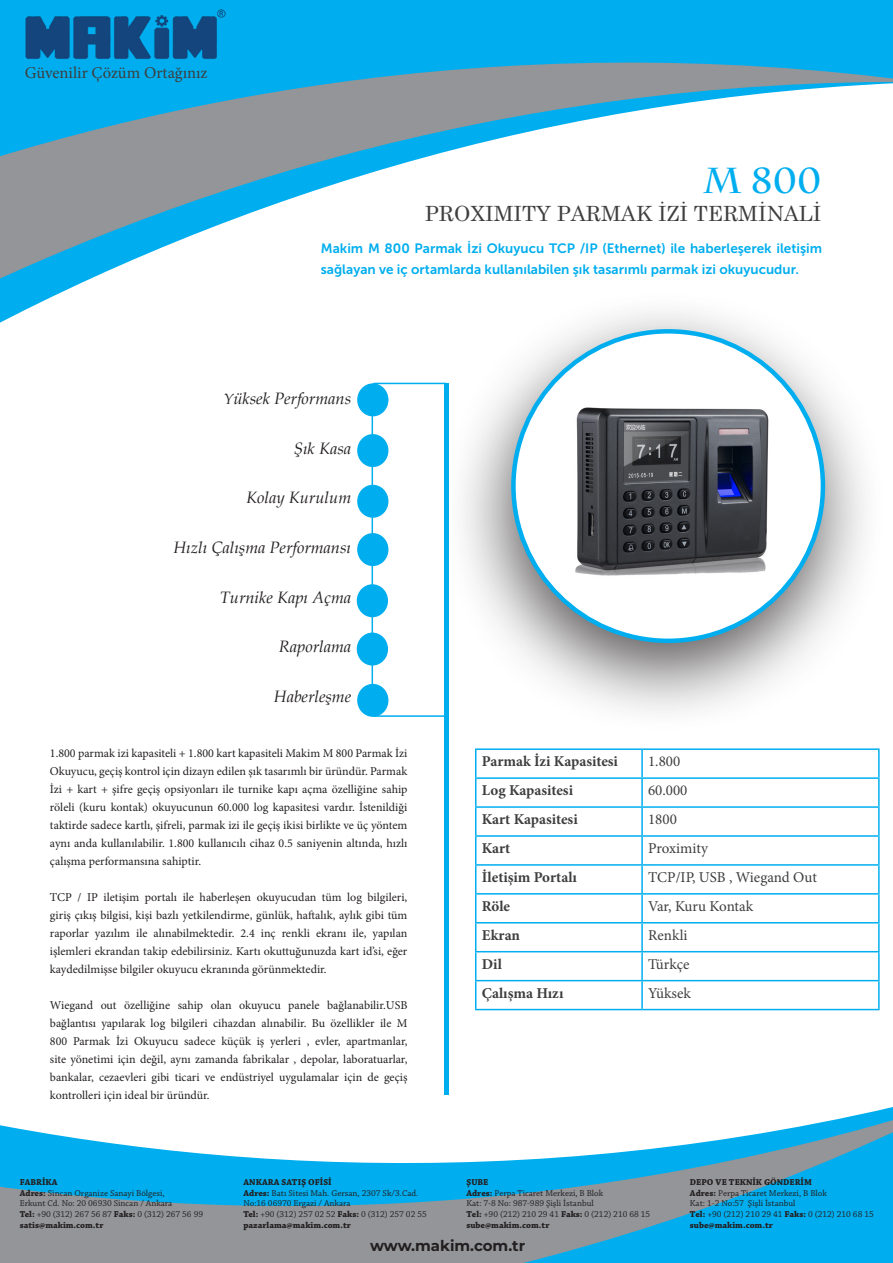
<style>
.page{position:relative;width:893px;height:1263px;background:#fff}
.page>*{position:absolute;margin:0;border:0;box-sizing:border-box;transform-origin:0 0}
.t1{font:700 36px "Charlemagne Std";color:#00aeef}
.t2{font:21px "Century Schoolbook";color:#3e3e3f}
.t3{font:italic 16.5px "Book Antiqua";color:#231f20}
.t4{font:16.5px "Minion Pro";color:#3e3e3f}
.t5{font:700 15px "Minion Pro";color:#3e3e3f}
.t6{font:15px "Minion Pro";color:#3e3e3f}
.t7{font:700 15px "Montserrat";color:#231f20}
.t8{font:13.5px/21px "Museo Sans 700";color:#00aeef}
.t9{font:12px/18px "Minion Pro";color:#231f20;text-align:justify}
.t10{font:9px/10.8px "Chaparral Pro";color:#231f20}
.t11{font:700 9px "Chaparral Pro";color:#231f20}
.s1{font-size:15px}
.s2{font-weight:700}
</style>
<div class="page">
<svg style="left:0;top:186px;width:329px;height:124px"></svg>
<svg style="left:0;top:0;width:893px;height:186px"></svg>
<hr style="left:444px;top:383px;width:4px;height:711px;background:#00aeef">
<div style="left:442px;top:289px;width:444px;height:445px;background:#231f20;opacity:.75"></div>
<img style="left:513px;top:331px;width:310px;height:310px;border-radius:155px">
<svg style="left:0;top:1088px;width:893px;height:175px"></svg>
<img style="left:23px;top:7px;width:204px;height:55px">
<hr style="left:642px;top:748px;width:238px;height:2px;background:#00aeef">
<hr style="left:878px;top:750px;width:2px;height:27px;background:#00aeef">
<hr style="left:642px;top:777px;width:238px;height:2px;background:#00aeef">
<hr style="left:878px;top:779px;width:2px;height:27px;background:#00aeef">
<hr style="left:642px;top:806px;width:238px;height:2px;background:#00aeef">
<hr style="left:878px;top:808px;width:2px;height:27px;background:#00aeef">
<hr style="left:642px;top:835px;width:238px;height:2px;background:#00aeef">
<hr style="left:878px;top:837px;width:2px;height:27px;background:#00aeef">
<hr style="left:642px;top:864px;width:238px;height:2px;background:#00aeef">
<hr style="left:878px;top:866px;width:2px;height:27px;background:#00aeef">
<hr style="left:642px;top:893px;width:238px;height:1px;background:#00aeef">
<hr style="left:878px;top:894px;width:2px;height:28px;background:#00aeef">
<hr style="left:642px;top:922px;width:238px;height:1px;background:#00aeef">
<hr style="left:878px;top:923px;width:2px;height:28px;background:#00aeef">
<hr style="left:642px;top:951px;width:238px;height:1px;background:#00aeef">
<hr style="left:878px;top:952px;width:2px;height:28px;background:#00aeef">
<hr style="left:642px;top:980px;width:238px;height:1px;background:#00aeef">
<hr style="left:878px;top:981px;width:2px;height:28px;background:#00aeef">
<hr style="left:642px;top:1009px;width:238px;height:1px;background:#00aeef">
<hr style="left:475px;top:748px;width:167px;height:2px;background:#00aeef">
<hr style="left:641px;top:750px;width:2px;height:27px;background:#00aeef">
<hr style="left:475px;top:777px;width:167px;height:2px;background:#00aeef">
<hr style="left:641px;top:779px;width:2px;height:27px;background:#00aeef">
<hr style="left:475px;top:806px;width:167px;height:2px;background:#00aeef">
<hr style="left:641px;top:808px;width:2px;height:27px;background:#00aeef">
<hr style="left:475px;top:835px;width:167px;height:2px;background:#00aeef">
<hr style="left:641px;top:837px;width:2px;height:27px;background:#00aeef">
<hr style="left:475px;top:864px;width:167px;height:2px;background:#00aeef">
<hr style="left:641px;top:866px;width:2px;height:27px;background:#00aeef">
<hr style="left:475px;top:893px;width:167px;height:1px;background:#00aeef">
<hr style="left:641px;top:894px;width:2px;height:28px;background:#00aeef">
<hr style="left:475px;top:922px;width:167px;height:1px;background:#00aeef">
<hr style="left:641px;top:923px;width:2px;height:28px;background:#00aeef">
<hr style="left:475px;top:951px;width:167px;height:1px;background:#00aeef">
<hr style="left:641px;top:952px;width:2px;height:28px;background:#00aeef">
<hr style="left:475px;top:980px;width:167px;height:1px;background:#00aeef">
<svg style="left:475px;top:750px;width:1px;height:259px"></svg>
<hr style="left:641px;top:981px;width:2px;height:28px;background:#00aeef">
<hr style="left:475px;top:1009px;width:167px;height:1px;background:#00aeef">
<svg style="left:371px;top:382px;width:77px;height:336px"></svg>
<div style="left:357px;top:434px;width:31px;height:33px;background:#00aeef;border-radius:50%"></div>
<div style="left:357px;top:485px;width:31px;height:33px;background:#00aeef;border-radius:50%"></div>
<div style="left:357px;top:533px;width:31px;height:33px;background:#00aeef;border-radius:50%"></div>
<div style="left:357px;top:584px;width:31px;height:33px;background:#00aeef;border-radius:50%"></div>
<div style="left:357px;top:632px;width:31px;height:33px;background:#00aeef;border-radius:50%"></div>
<div style="left:357px;top:684px;width:31px;height:33px;background:#00aeef;border-radius:50%"></div>
<div style="left:357px;top:383px;width:31px;height:33px;background:#00aeef;border-radius:50%"></div>
<p class="t4" style="left:25px;top:61px;width:184px">Güvenilir Çözüm Ortağınız</p>
<p class="t1" style="left:704px;top:159px;width:119px">M 800</p>
<p class="t2" style="left:425px;top:196px;width:398px">PROXIMITY PARMAK İZİ TERMİNALİ</p>
<p class="t8" style="left:321px;top:238px;width:503px">Makim M 800 Parmak İzi Okuyucu TCP /IP (Ethernet) ile haberleşerek iletişim sağlayan ve iç ortamlarda kullanılabilen şık tasarımlı parmak izi okuyucudur.</p>
<p class="t3" style="left:223px;top:387px;width:129px"><span class="s1">Y</span>üksek Performans</p>
<p class="t3" style="left:294px;top:437px;width:59px">Şık Kasa</p>
<p class="t3" style="left:246px;top:486px;width:106px">Kolay Kurulum</p>
<p class="t3" style="left:173px;top:536px;width:179px">Hızlı Çalışma Performansı</p>
<p class="t3" style="left:220px;top:585px;width:133px">Turnike Kapı Açma</p>
<p class="t3" style="left:279px;top:635px;width:74px">Raporlama</p>
<p class="t3" style="left:274px;top:684px;width:79px">Haberleşme</p>
<p class="t9" style="left:50px;top:745px;width:359px">1.800 parmak izi kapasiteli + 1.800 kart kapasiteli Makim M 800 Parmak İzi Okuyucu, geçiş kontrol için dizayn edilen şık tasarımlı bir üründür. Parmak İzi + kart + şifre geçiş opsiyonları ile turnike kapı açma özelliğine sahip röleli (kuru kontak) okuyucunun 60.000 log kapasitesi vardır. İstenildiği taktirde sadece kartlı, şifreli, parmak izi ile geçiş ikisi birlikte ve üç yöntem aynı anda kullanılabilir. 1.800 kullanıcılı cihaz 0.5 saniyenin altında, hızlı çalışma performansına sahiptir.</p>
<p class="t9" style="left:50px;top:889px;width:359px">TCP / IP iletişim portalı ile haberleşen okuyucudan tüm log bilgileri, giriş çıkış bilgisi, kişi bazlı yetkilendirme, günlük, haftalık, aylık gibi tüm raporlar yazılım ile alınabilmektedir. 2.4 inç renkli ekranı ile, yapılan işlemleri ekrandan takip edebilirsiniz. Kartı okuttuğunuzda kart id’si, eğer kaydedilmişse bilgiler okuyucu ekranında görünmektedir.</p>
<p class="t9" style="left:50px;top:997px;width:359px">Wiegand out özelliğine sahip olan okuyucu panele bağlanabilir.USB bağlantısı yapılarak log bilgileri cihazdan alınabilir. Bu özellikler ile M 800 Parmak İzi Okuyucu sadece küçük iş yerleri , evler, apartmanlar, site yönetimi için değil, aynı zamanda fabrikalar , depolar, laboratuarlar, bankalar, cezaevleri gibi ticari ve endüstriyel uygulamalar için de geçiş kontrolleri için ideal bir üründür.</p>
<p class="t11" style="left:20px;top:1177px;width:39px">FABRİKA</p>
<p class="t10" style="left:20px;top:1188px;width:146px"><span class="s2">Adres:</span> Sincan Organize Sanayi Bölgesi,</p>
<p class="t10" style="left:20px;top:1198px;width:154px">Erkunt Cd. No: 20 06930 Sincan / Ankara</p>
<p class="t10" style="left:20px;top:1209px;width:185px"><span class="s2">Tel:</span> +90 (312) 267 56 87 <span class="s2">Faks:</span> 0 (312) 267 56 99</p>
<p class="t11" style="left:20px;top:1220px;width:85px">satis@makim.com.tr</p>
<p class="t11" style="left:243px;top:1177px;width:90px">ANKARA SATIŞ OFİSİ</p>
<p class="t10" style="left:243px;top:1188px;width:176px"><span class="s2">Adres:</span> Batı Sitesi Mah. Gersan, 2307 Sk/3.Cad.<br>No:16 06970 Ergazi / Ankara</p>
<p class="t10" style="left:243px;top:1209px;width:185px"><span class="s2">Tel:</span> +90 (312) 257 02 52 <span class="s2">Faks:</span> 0 (312) 257 02 55</p>
<p class="t11" style="left:243px;top:1220px;width:109px">pazarlama@makim.com.tr</p>
<p class="t5" style="left:482px;top:751px;width:138px">Parmak İzi Kapasitesi</p>
<p class="t6" style="left:648px;top:751px;width:34px">1.800</p>
<p class="t5" style="left:482px;top:780px;width:93px">Log Kapasitesi</p>
<p class="t6" style="left:648px;top:780px;width:41px">60.000</p>
<p class="t5" style="left:482px;top:808px;width:97px">Kart Kapasitesi</p>
<p class="t6" style="left:648px;top:809px;width:30px">1800</p>
<p class="t5" style="left:482px;top:837px;width:30px">Kart</p>
<p class="t6" style="left:648px;top:838px;width:61px">Proximity</p>
<p class="t5" style="left:482px;top:866px;width:97px">İletişim Portalı</p>
<p class="t6" style="left:648px;top:867px;width:170px">TCP/IP, USB , Wiegand Out</p>
<p class="t5" style="left:482px;top:895px;width:30px">Röle</p>
<p class="t6" style="left:648px;top:896px;width:107px">Var, Kuru Kontak</p>
<p class="t5" style="left:482px;top:924px;width:40px">Ekran</p>
<p class="t6" style="left:648px;top:925px;width:41px">Renkli</p>
<p class="t5" style="left:482px;top:953px;width:22px">Dil</p>
<p class="t6" style="left:648px;top:954px;width:43px">Türkçe</p>
<p class="t5" style="left:482px;top:982px;width:83px">Çalışma Hızı</p>
<p class="t6" style="left:648px;top:983px;width:44px">Yüksek</p>
<p class="t11" style="left:466px;top:1177px;width:23px">ŞUBE</p>
<p class="t10" style="left:466px;top:1188px;width:138px"><span class="s2">Adres:</span> Perpa Ticaret Merkezi, B Blok<br>Kat: 7-8 No: 987-989 Şişli İstanbul</p>
<p class="t10" style="left:466px;top:1209px;width:185px"><span class="s2">Tel:</span> +90 (212) 210 29 41 <span class="s2">Faks:</span> 0 (212) 210 68 15</p>
<p class="t11" style="left:466px;top:1220px;width:85px">sube@makim.com.tr</p>
<p class="t11" style="left:690px;top:1177px;width:124px">DEPO VE TEKNİK GÖNDERİM</p>
<p class="t10" style="left:690px;top:1188px;width:138px"><span class="s2">Adres:</span> Perpa Ticaret Merkezi, B Blok<br>Kat: 1-2 No:57 Şişli İstanbul</p>
<p class="t10" style="left:690px;top:1209px;width:185px"><span class="s2">Tel:</span> +90 (212) 210 29 41 <span class="s2">Faks:</span> 0 (212) 210 68 15</p>
<p class="t11" style="left:690px;top:1220px;width:85px">sube@makim.com.tr</p>
<p class="t7" style="left:370px;top:1235px;width:157px">www.makim.com.tr</p>
</div>
